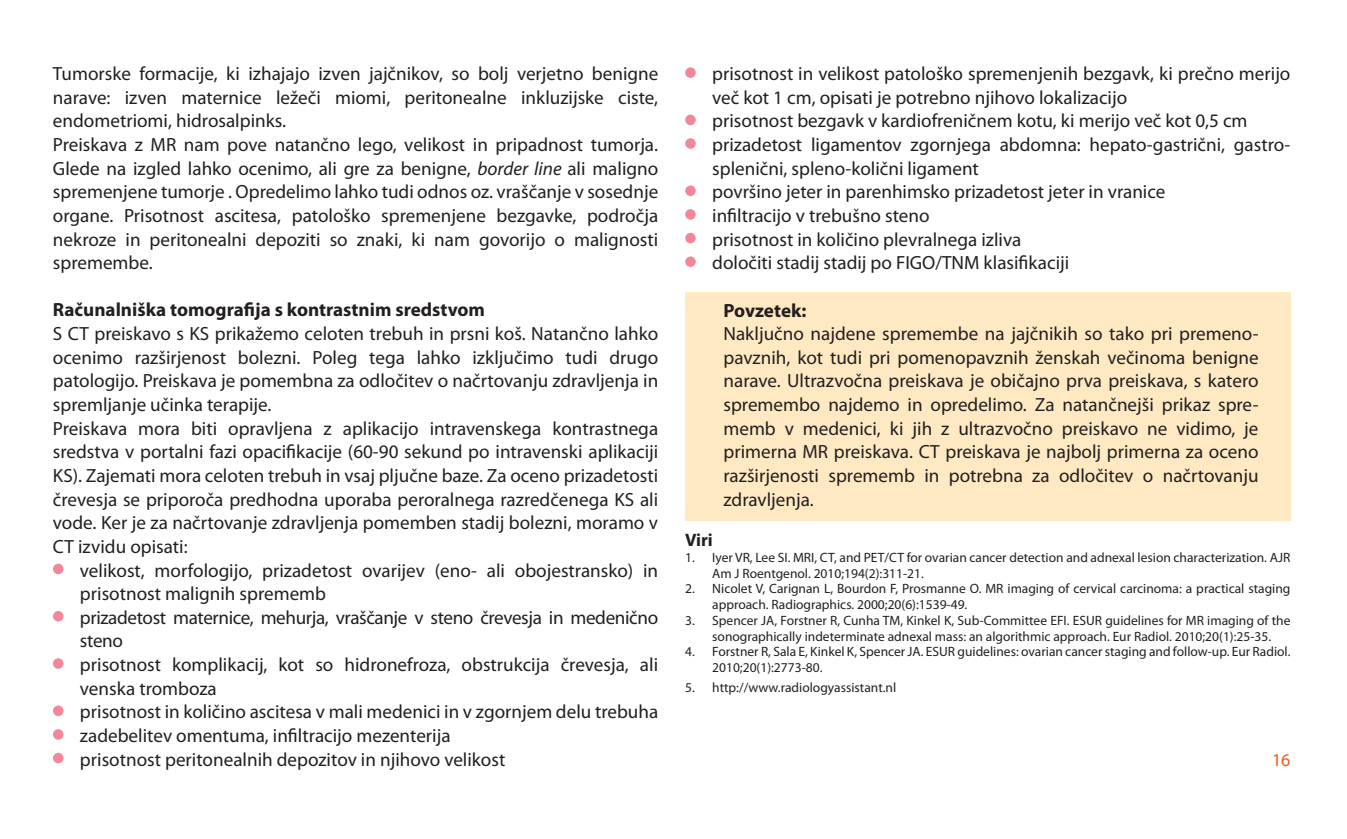
<style>
.page{position:relative;width:1347px;height:839px;background:#fff}
.page>*{position:absolute;margin:0;border:0;box-sizing:border-box;transform-origin:0 0}
.t1{font:19.12px/23.6px "Myriad Pro";color:#231f20}
.t2{font:700 19.12px "Myriad Pro";color:#231f20}
.t3{font:700 18px "Myriad Pro";color:#231f20}
.t4{font:18px "Myriad Pro";color:#f15921}
.t5{font:13.5px/15.8px "Myriad Pro";color:#231f20}
.s1{font-style:italic}
</style>
<div class="page">
<div style="left:685px;top:292px;width:605px;height:228px;background:#fee9c3"></div>
<div style="left:53px;top:563px;width:10px;height:11px;background:#f3869a;border-radius:50%"></div>
<div style="left:53px;top:611px;width:10px;height:10px;background:#f3869a;border-radius:50%"></div>
<div style="left:53px;top:658px;width:10px;height:10px;background:#f3869a;border-radius:50%"></div>
<div style="left:53px;top:705px;width:10px;height:11px;background:#f3869a;border-radius:50%"></div>
<div style="left:53px;top:729px;width:10px;height:10px;background:#f3869a;border-radius:50%"></div>
<div style="left:53px;top:752px;width:10px;height:11px;background:#f3869a;border-radius:50%"></div>
<div style="left:685px;top:67px;width:11px;height:11px;background:#f3869a;border-radius:50%"></div>
<div style="left:685px;top:115px;width:11px;height:10px;background:#f3869a;border-radius:50%"></div>
<div style="left:685px;top:138px;width:11px;height:11px;background:#f3869a;border-radius:50%"></div>
<div style="left:685px;top:185px;width:11px;height:11px;background:#f3869a;border-radius:50%"></div>
<div style="left:685px;top:209px;width:11px;height:11px;background:#f3869a;border-radius:50%"></div>
<div style="left:685px;top:233px;width:11px;height:10px;background:#f3869a;border-radius:50%"></div>
<div style="left:685px;top:256px;width:11px;height:11px;background:#f3869a;border-radius:50%"></div>
<p class="t1" style="left:53px;top:62px;width:607px">Tumorske formacije, ki izhajajo izven jajčnikov, so bolj verjetno benigne narave: izven maternice ležeči miomi, peritonealne inkluzijske ciste, endometriomi, hidrosalpinks.<br>Preiskava z MR nam pove natančno lego, velikost in pripadnost tumorja.<br>Glede na izgled lahko ocenimo, ali gre za benigne, <span class="s1">border line</span> ali maligno spremenjene tumorje . Opredelimo lahko tudi odnos oz. vraščanje v sosednje organe. Prisotnost ascitesa, patološko spremenjene bezgavke, področja nekroze in peritonealni depoziti so znaki, ki nam govorijo o malignosti spremembe.</p>
<p class="t2" style="left:53px;top:297px;width:434px">Računalniška tomografija s kontrastnim sredstvom</p>
<p class="t1" style="left:53px;top:321px;width:607px">S CT preiskavo s KS prikažemo celoten trebuh in prsni koš. Natančno lahko ocenimo razširjenost bolezni. Poleg tega lahko izključimo tudi drugo patologijo. Preiskava je pomembna za odločitev o načrtovanju zdravljenja in spremljanje učinka terapije.<br>Preiskava mora biti opravljena z aplikacijo intravenskega kontrastnega sredstva v portalni fazi opacifikacije (60-90 sekund po intravenski aplikaciji KS). Zajemati mora celoten trebuh in vsaj pljučne baze. Za oceno prizadetosti črevesja se priporoča predhodna uporaba peroralnega razredčenega KS ali vode. Ker je za načrtovanje zdravljenja pomemben stadij bolezni, moramo v CT izvidu opisati:</p>
<p class="t1" style="left:80px;top:558px;width:580px">velikost, morfologijo, prizadetost ovarijev (eno- ali obojestransko) in prisotnost malignih sprememb<br>prizadetost maternice, mehurja, vraščanje v steno črevesja in medenično steno<br>prisotnost komplikacij, kot so hidronefroza, obstrukcija črevesja, ali venska tromboza<br>prisotnost in količino ascitesa v mali medenici in v zgornjem delu trebuha zadebelitev omentuma, infiltracijo mezenterija<br>prisotnost peritonealnih depozitov in njihovo velikost</p>
<p class="t1" style="left:712px;top:62px;width:580px">prisotnost in velikost patološko spremenjenih bezgavk, ki prečno merijo več kot 1 cm, opisati je potrebno njihovo lokalizacijo<br>prisotnost bezgavk v kardiofreničnem kotu, ki merijo več kot 0,5 cm prizadetost ligamentov zgornjega abdomna: hepato-gastrični, gastro&shy;splenični, spleno-količni ligament<br>površino jeter in parenhimsko prizadetost jeter in vranice<br>infiltracijo v trebušno steno<br>prisotnost in količino plevralnega izliva<br>določiti stadij stadij po FIGO/TNM klasifikaciji</p>
<p class="t2" style="left:723px;top:297px;width:85px">Povzetek:</p>
<p class="t1" style="left:723px;top:321px;width:537px;text-align:justify">Naključno najdene spremembe na jajčnikih so tako pri premeno&shy;pavznih, kot tudi pri pomenopavznih ženskah večinoma benigne narave. Ultrazvočna preiskava je običajno prva preiskava, s katero spremembo najdemo in opredelimo. Za natančnejši prikaz spre&shy;memb v medenici, ki jih z ultrazvočno preiskavo ne vidimo, je primerna MR preiskava. CT preiskava je najbolj primerna za oceno razširjenosti sprememb in potrebna za odločitev o načrtovanju zdravljenja.</p>
<p class="t3" style="left:685px;top:528px;width:29px">Viri</p>
<p class="t5" style="left:712px;top:549px;width:580px;text-indent:-27px">1. Iyer VR, Lee SI. MRI, CT, and PET/CT for ovarian cancer detection and adnexal lesion characterization. AJR<br>Am J Roentgenol. 2010;194(2):311-21.</p>
<p class="t5" style="left:712px;top:580px;width:580px;text-indent:-27px">2. Nicolet V, Carignan L, Bourdon F, Prosmanne O. MR imaging of cervical carcinoma: a practical staging approach. Radiographics. 2000;20(6):1539-49.</p>
<p class="t5" style="left:685px;top:612px;width:607px;text-align:center">3. Spencer JA, Forstner R, Cunha TM, Kinkel K, Sub-Committee EFI. ESUR guidelines for MR imaging of the sonographically indeterminate adnexal mass: an algorithmic approach. Eur Radiol. 2010;20(1):25-35.</p>
<p class="t5" style="left:712px;top:643px;width:580px;text-indent:-27px">4. Forstner R, Sala E, Kinkel K, Spencer JA. ESUR guidelines: ovarian cancer staging and follow-up. Eur Radiol.<br>2010;20(1):2773-80.</p>
<p class="t5" style="left:685px;top:679px;width:213px">5. http://www.radiologyassistant.nl</p>
<p class="t4" style="left:1272px;top:748px;width:20px">16</p>
</div>
